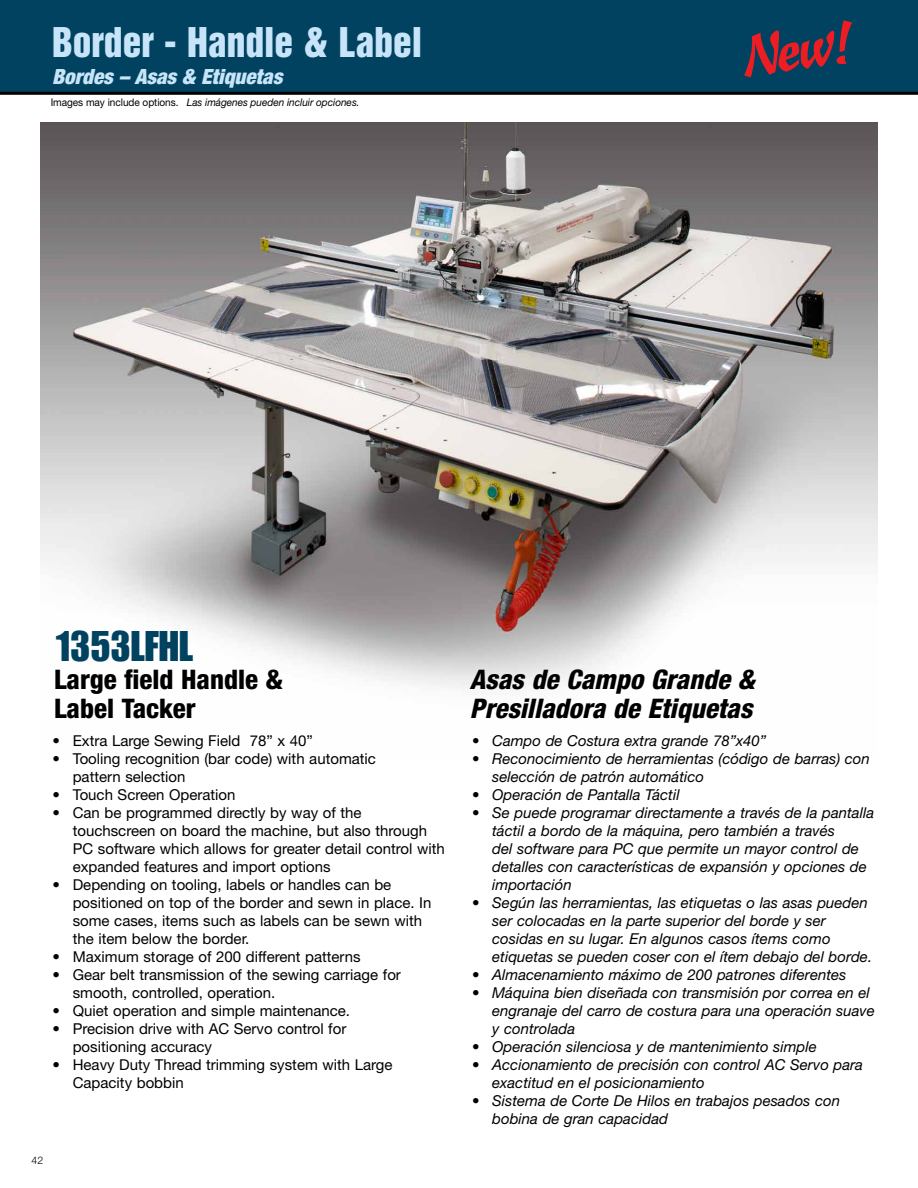
<style>
.page{position:relative;width:918px;height:1188px;background:#fff}
.page>*{position:absolute;margin:0;border:0;box-sizing:border-box;transform-origin:0 0}
.t1{font:42px "Impact LT Std";color:#004260}
.t2{font:37.5px "Helvetica Inserat LT Std";color:#c7e4f8}
.t3{font:italic 800 condensed 27px/28.5px "Helvetica Neue LT Std";color:#000}
.t4{font:800 condensed 27px/28.5px "Helvetica Neue LT Std";color:#000}
.t5{font:italic 900 condensed 21px "Helvetica Neue LT Std";color:#c7e4f8}
.t6{font:italic 15px/18px "Helvetica Neue LT Std";color:#000}
.t7{font:15px/18px "Helvetica Neue LT Std";color:#000}
.t8{font:italic 10.5px "Helvetica Neue LT Std";letter-spacing:-.005em;color:#000;scale:.96 1}
.t9{font:300 10.5px "Helvetica Neue LT Std";color:#000}
.s1{font-style:normal}
</style>
<div class="page">
<div style="left:0;top:0;width:918px;height:92px;background:#004260"></div>
<hr style="left:0;top:92px;width:918px;height:3px;background:#000">
<img style="left:40px;top:122px;width:838px;height:567px">
<svg style="left:744px;top:20px;width:108px;height:57px"></svg>
<h2 class="t2" style="left:52px;top:20px;width:372px">Border - Handle &amp; Label</h2>
<h3 class="t5" style="left:52px;top:64px;width:232px">Bordes – Asas &amp; Etiquetas</h3>
<p class="t8" style="left:51px;top:95px;width:323px"><span class="s1">Images may include options.</span> Las imágenes pueden incluir opciones.</p>
<h1 class="t1" style="left:55px;top:621px;width:140px">1353LFHL</h1>
<h3 class="t4" style="left:54px;top:665px;width:230px">Large field Handle &amp;<br>Label Tacker</h3>
<h3 class="t3" style="left:470px;top:665px;width:287px">Asas de Campo Grande &amp;<br>Presilladora de Etiquetas</h3>
<p class="t7" style="left:52px;top:731px;width:262px">• Extra Large Sewing Field 78” x 40”</p>
<p class="t7" style="left:73px;top:749px;width:305px;text-indent:-20px">• Tooling recognition (bar code) with automatic pattern selection</p>
<p class="t7" style="left:52px;top:785px;width:185px">• Touch Screen Operation</p>
<p class="t7" style="left:73px;top:803px;width:374px;text-indent:-20px">• Can be programmed directly by way of the touchscreen on board the machine, but also through PC software which allows for greater detail control with expanded features and import options</p>
<p class="t7" style="left:73px;top:875px;width:360px;text-indent:-20px">• Depending on tooling, labels or handles can be positioned on top of the border and sewn in place. In some cases, items such as labels can be sewn with the item below the border.</p>
<p class="t7" style="left:52px;top:947px;width:310px">• Maximum storage of 200 different patterns</p>
<p class="t7" style="left:73px;top:965px;width:330px;text-indent:-20px">• Gear belt transmission of the sewing carriage for smooth, controlled, operation.</p>
<p class="t7" style="left:52px;top:1001px;width:299px">• Quiet operation and simple maintenance.</p>
<p class="t7" style="left:73px;top:1019px;width:275px;text-indent:-20px">• Precision drive with AC Servo control for positioning accuracy</p>
<p class="t7" style="left:73px;top:1055px;width:321px;text-indent:-20px">• Heavy Duty Thread trimming system with Large<br>Capacity bobbin</p>
<p class="t6" style="left:472px;top:731px;width:296px">• Campo de Costura extra grande 78”x40”</p>
<p class="t6" style="left:492px;top:749px;width:379px;text-indent:-20px">• Reconocimiento de herramientas (código de barras) con selección de patrón automático</p>
<p class="t6" style="left:472px;top:785px;width:209px">• Operación de Pantalla Táctil</p>
<p class="t6" style="left:492px;top:803px;width:383px;text-indent:-20px">• Se puede programar directamente a través de la pantalla táctil a bordo de la máquina, pero también a través<br>del software para PC que permite un mayor control de detalles con características de expansión y opciones de importación</p>
<p class="t6" style="left:492px;top:893px;width:381px;text-indent:-20px">• Según las herramientas, las etiquetas o las asas pueden ser colocadas en la parte superior del borde y ser cosidas en su lugar. En algunos casos ítems como etiquetas se pueden coser con el ítem debajo del borde.</p>
<p class="t6" style="left:472px;top:965px;width:376px">• Almacenamiento máximo de 200 patrones diferentes</p>
<p class="t6" style="left:492px;top:983px;width:384px;text-indent:-20px">• Máquina bien diseñada con transmisión por correa en el engranaje del carro de costura para una operación suave y controlada</p>
<p class="t6" style="left:472px;top:1037px;width:346px">• Operación silenciosa y de mantenimiento simple</p>
<p class="t6" style="left:492px;top:1055px;width:372px;text-indent:-20px">• Accionamiento de precisión con control AC Servo para exactitud en el posicionamiento</p>
<p class="t6" style="left:492px;top:1091px;width:349px;text-indent:-20px">• Sistema de Corte De Hilos en trabajos pesados con bobina de gran capacidad</p>
<p class="t9" style="left:32px;top:1154px;width:13px">42</p>
</div>
